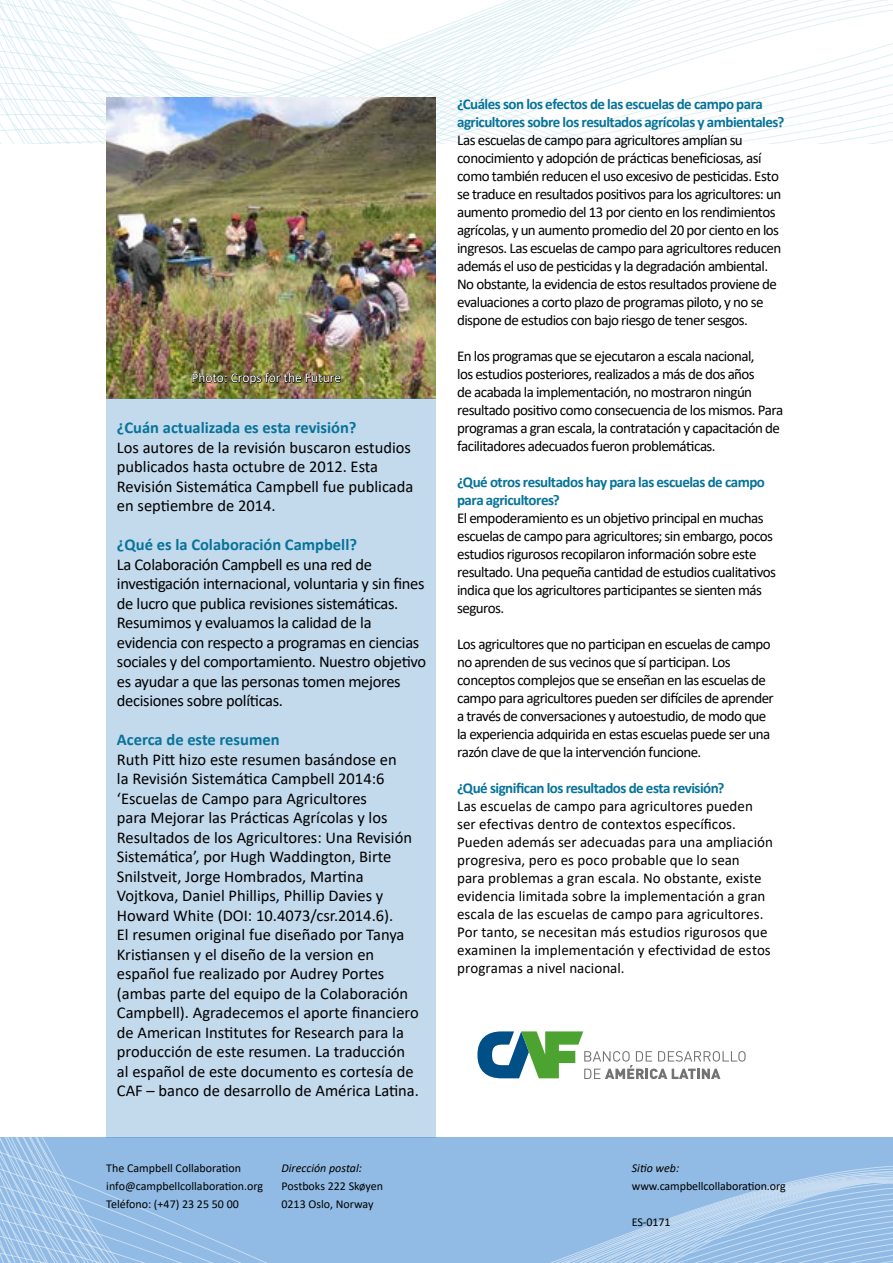
<style>
.page{position:relative;width:893px;height:1263px;background:#fff}
.page>*{position:absolute;margin:0;border:0;box-sizing:border-box;transform-origin:0 0}
.t1{font:16.5px/19.5px "Calibri";color:#000}
.t2{font:16.5px/19.5px "Calibri";letter-spacing:-.02em;color:#000}
.t3{font:700 16.5px "Calibri";color:#067399}
.t4{font:15px/18px "Calibri";letter-spacing:-.035em;color:#000}
.t5{font:15px/18px "Calibri";letter-spacing:.005em;color:#000}
.t6{font:700 15px/18px "Calibri";letter-spacing:-.035em;color:#067399}
.t7{font:13.5px "Calibri";color:#fff}
.t8{font:12px/18px "Calibri";color:#000}
.t9{font:italic 12px "Calibri";color:#000}
</style>
<div class="page">
<svg style="left:0;top:1138px;width:893px;height:125px;background:#96bee6"></svg>
<svg style="left:0;top:0;width:893px;height:143px"></svg>
<img style="left:106px;top:98px;width:330px;height:300px">
<div style="left:106px;top:398px;width:330px;height:740px;background:#c3d9ec"></div>
<img style="left:191px;top:372px;width:150px;height:13px">
<svg style="left:477px;top:1031px;width:269px;height:48px"></svg>
<p class="t7" style="left:191px;top:368px;width:151px">Photo: Crops for the Future</p>
<p class="t3" style="left:117px;top:416px;width:241px">¿Cuán actualizada es esta revisión?</p>
<p class="t1" style="left:117px;top:437px;width:298px">Los autores de la revisión buscaron estudios publicados hasta octubre de 2012. Esta Revisión Sistemática Campbell fue publicada en septiembre de 2014.</p>
<p class="t3" style="left:117px;top:533px;width:242px">¿Qué es la Colaboración Campbell?</p>
<p class="t2" style="left:117px;top:554px;width:311px">La Colaboración Campbell es una red de investigación internacional, voluntaria y sin fines de lucro que publica revisiones sistemáticas.<br>Resumimos y evaluamos la calidad de la evidencia con respecto a programas en ciencias sociales y del comportamiento. Nuestro objetivo es ayudar a que las personas tomen mejores decisiones sobre políticas.</p>
<p class="t3" style="left:117px;top:728px;width:164px">Acerca de este resumen</p>
<p class="t1" style="left:117px;top:749px;width:304px">Ruth Pitt hizo este resumen basándose en<br>la Revisión Sistemática Campbell 2014:6 ‘Escuelas de Campo para Agricultores<br>para Mejorar las Prácticas Agrícolas y los Resultados de los Agricultores: Una Revisión Sistemática’, por Hugh Waddington, Birte Snilstveit, Jorge Hombrados, Martina Vojtkova, Daniel Phillips, Phillip Davies y Howard White (DOI: 10.4073/csr.2014.6).<br>El resumen original fue diseñado por Tanya Kristiansen y el diseño de la version en español fue realizado por Audrey Portes (ambas parte del equipo de la Colaboración Campbell). Agradecemos el aporte financiero de American Institutes for Research para la producción de este resumen. La traducción al español de este documento es cortesía de CAF – banco de desarrollo de América Latina.</p>
<p class="t8" style="left:106px;top:1159px;width:158px">The Campbell Collaboration info@campbellcollaboration.org<br>Teléfono: (+47) 23 25 50 00</p>
<p class="t9" style="left:281px;top:1160px;width:82px">Dirección postal:</p>
<p class="t8" style="left:281px;top:1177px;width:103px">Postboks 222 Skøyen<br>0213 Oslo, Norway</p>
<p class="t6" style="left:457px;top:95px;width:329px">¿Cuáles son los efectos de las escuelas de campo para agricultores sobre los resultados agrícolas y ambientales?</p>
<p class="t4" style="left:457px;top:131px;width:326px">Las escuelas de campo para agricultores amplían su conocimiento y adopción de prácticas beneficiosas, así como también reducen el uso excesivo de pesticidas. Esto se traduce en resultados positivos para los agricultores: un aumento promedio del 13 por ciento en los rendimientos agrícolas, y un aumento promedio del 20 por ciento en los ingresos. Las escuelas de campo para agricultores reducen además el uso de pesticidas y la degradación ambiental.<br>No obstante, la evidencia de estos resultados proviene de evaluaciones a corto plazo de programas piloto, y no se dispone de estudios con bajo riesgo de tener sesgos.</p>
<p class="t4" style="left:457px;top:347px;width:328px">En los programas que se ejecutaron a escala nacional,<br>los estudios posteriores, realizados a más de dos años<br>de acabada la implementación, no mostraron ningún resultado positivo como consecuencia de los mismos. Para programas a gran escala, la contratación y capacitación de facilitadores adecuados fueron problemáticas.</p>
<p class="t6" style="left:457px;top:473px;width:309px">¿Qué otros resultados hay para las escuelas de campo para agricultores?</p>
<p class="t4" style="left:457px;top:509px;width:320px">El empoderamiento es un objetivo principal en muchas escuelas de campo para agricultores; sin embargo, pocos estudios rigurosos recopilaron información sobre este resultado. Una pequeña cantidad de estudios cualitativos indica que los agricultores participantes se sienten más seguros.</p>
<p class="t4" style="left:457px;top:635px;width:318px">Los agricultores que no participan en escuelas de campo no aprenden de sus vecinos que sí participan. Los conceptos complejos que se enseñan en las escuelas de campo para agricultores pueden ser difíciles de aprender a través de conversaciones y autoestudio, de modo que la experiencia adquirida en estas escuelas puede ser una razón clave de que la intervención funcione.</p>
<p class="t6" style="left:457px;top:779px;width:269px">¿Qué significan los resultados de esta revisión?</p>
<p class="t5" style="left:457px;top:797px;width:317px">Las escuelas de campo para agricultores pueden ser efectivas dentro de contextos específicos.<br>Pueden además ser adecuadas para una ampliación progresiva, pero es poco probable que lo sean<br>para problemas a gran escala. No obstante, existe evidencia limitada sobre la implementación a gran escala de las escuelas de campo para agricultores.<br>Por tanto, se necesitan más estudios rigurosos que examinen la implementación y efectividad de estos programas a nivel nacional.</p>
<p class="t9" style="left:632px;top:1160px;width:49px">Sitio web:</p>
<p class="t8" style="left:632px;top:1177px;width:155px">www.campbellcollaboration.org</p>
<p class="t8" style="left:632px;top:1213px;width:40px">ES-0171</p>
</div>
